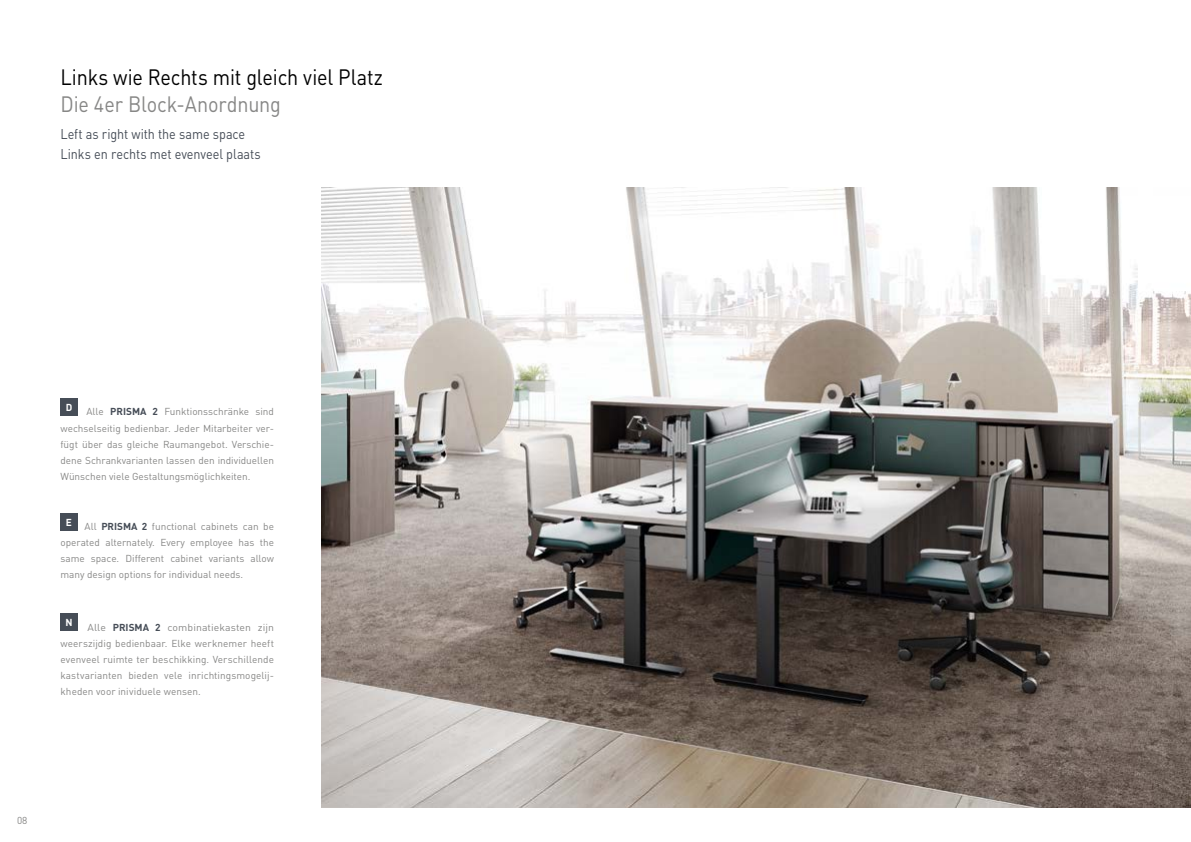
<style>
.page{position:relative;width:1191px;height:842px;background:#fff}
.page>*{position:absolute;margin:0;border:0;box-sizing:border-box;transform-origin:0 0}
.t1{font:22px "DINOT";letter-spacing:-.01em;color:#000;scale:.9 1}
.t2{font:22px "DINOT";letter-spacing:-.005em;color:#878786;scale:.9 1}
.t3{font:14px/20px "DINOT";letter-spacing:-.005em;color:#464d57;scale:.9 1}
.t4{font:10px/16px "DINOT";color:#878786;text-align:justify}
.t5{font:10px/16px "DINOT";color:#878786;text-align:justify;scale:1.05 1}
.t6{font:700 10px "DINOT";color:#fff}
.s1{font-weight:700;color:#464d57}
</style>
<div class="page">
<img style="left:321px;top:187px;width:870px;height:621px">
<div style="left:60px;top:398px;width:17px;height:17px;background:#464d57"></div>
<div style="left:60px;top:513px;width:17px;height:17px;background:#464d57"></div>
<div style="left:60px;top:614px;width:17px;height:17px;background:#464d57"></div>
<h1 class="t1" style="left:60px;top:60px;width:360px">Links wie Rechts mit gleich viel Platz</h1>
<h1 class="t2" style="left:60px;top:87px;width:246px">Die 4er Block-Anordnung</h1>
<h2 class="t3" style="left:60px;top:123px;width:224px">Left as right with the same space<br>Links en rechts met evenveel plaats</h2>
<p class="t6" style="left:66px;top:399px;width:8px">D</p>
<p class="t4" style="left:60px;top:403px;width:215px;text-indent:26px">Alle <span class="s1">PRISMA 2</span> Funktionsschränke sind wechselseitig bedienbar. Jeder Mitarbeiter ver&shy;fügt über das gleiche Raumangebot. Verschie&shy;dene Schrankvarianten lassen den individuellen Wünschen viele Gestaltungsmöglichkeiten.</p>
<p class="t6" style="left:66px;top:514px;width:8px">E</p>
<p class="t4" style="left:60px;top:518px;width:215px;text-indent:24px">All <span class="s1">PRISMA 2</span> functional cabinets can be operated alternately. Every employee has the same space. Different cabinet variants allow many design options for individual needs.</p>
<p class="t6" style="left:65px;top:615px;width:9px">N</p>
<p class="t5" style="left:60px;top:618px;width:205px;text-indent:27px">Alle <span class="s1">PRISMA 2</span> combinatiekasten zijn weerszijdig bedienbaar. Elke werknemer heeft evenveel ruimte ter beschikking. Verschillende kastvarianten bieden vele inrichtingsmogelij&shy;kheden voor inividuele wensen.</p>
<p class="t4" style="left:17px;top:812px;width:12px">08</p>
</div>
